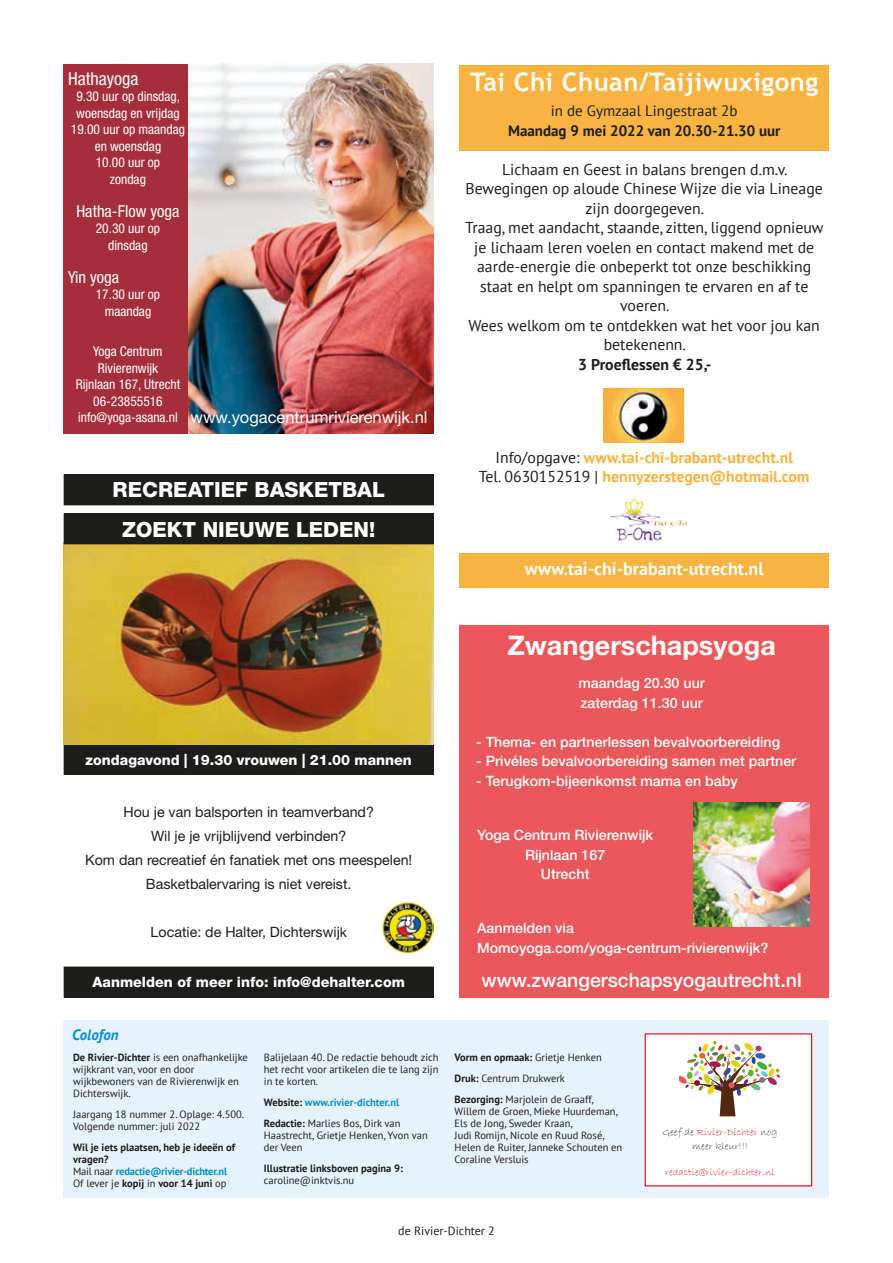
<style>
.page{position:relative;width:893px;height:1263px;background:#fff}
.page>*{position:absolute;margin:0;border:0;box-sizing:border-box;transform-origin:0 0}
.t1{font:700 27px "Helvetica Neue LT Std";color:#fff}
.t2{font:700 25.5px "Trebuchet MS";letter-spacing:.02em;color:#fff}
.t3{font:800 21px "Helvetica Neue LT Std";color:#fff}
.t4{font:500 19.5px "Helvetica Neue LT Std";color:#fff}
.t5{font:700 18px "PT Sans";color:#fff}
.t6{font:condensed 18px "Helvetica Neue LT Std";color:#fff}
.t7{font:16.5px "Helvetica Neue LT Std";color:#fff}
.t8{font:condensed 16.5px "Helvetica Neue LT Std";color:#fff}
.t9{font:15.75px/19.5px "PT Sans";color:#1d1d1b;text-align:center}
.t10{font:700 15.75px/19.5px "PT Sans";color:#f9b340;text-align:center}
.t11{font:700 15.75px "PT Sans";color:#1d1d1b}
.t12{font:700 15px "PT Sans";color:#1d1d1b}
.t13{font:15px "PT Sans";color:#1d1d1b}
.t14{font:italic 700 15px "PT Sans";color:#0090d5}
.t15{font:500 14.25px/19.5px "Helvetica Neue LT Std";color:#fff}
.t16{font:14.25px/24px "Helvetica Neue LT Std";color:#1d1d1b;text-align:center}
.t17{font:800 14.25px "Helvetica Neue LT Std";color:#fff}
.t18{font:condensed 13.5px/16.5px "Helvetica Neue LT Std";color:#fff;text-align:center}
.t19{font:12px "PT Sans";color:#1d1d1b}
.t20{font:10.5px/12px "PT Sans";color:#1d1d1b}
.t21{font:700 10.5px/12px "PT Sans";color:#1d1d1b}
.t22{font:700 10.5px/21px "PT Sans";color:#0090d5}
.t23{font:10.5px/13.5px "Bradley Hand ITC";color:#1d1d1b;text-align:center}
.t24{font:10.5px "Bradley Hand ITC";color:#e30614}
.s1{font-weight:400;color:#1d1d1b}
.s2{font-size:13.5px}
.s3{font-weight:700}
.s4{font-weight:400}
.s5{color:#0090d5}
.s6{color:#1d1d1b}
.s7{color:#e30614}
</style>
<div class="page">
<div style="left:64px;top:1020px;width:765px;height:178px;background:#e7f3fc"></div>
<div style="left:64px;top:475px;width:369px;height:30px;background:#1d1d1b"></div>
<div style="left:64px;top:474px;width:370px;height:31px;border:1px solid #1d1d1b"></div>
<div style="left:64px;top:967px;width:369px;height:30px;background:#1d1d1b"></div>
<div style="left:64px;top:744px;width:369px;height:30px;background:#1d1d1b"></div>
<div style="left:64px;top:744px;width:370px;height:31px;border:1px solid #1d1d1b"></div>
<img style="left:64px;top:544px;width:370px;height:201px">
<img style="left:382px;top:901px;width:52px;height:53px">
<div style="left:64px;top:514px;width:369px;height:30px;background:#1d1d1b"></div>
<div style="left:64px;top:513px;width:370px;height:31px;border:1px solid #1d1d1b"></div>
<img style="left:188px;top:64px;width:246px;height:370px">
<div style="left:459px;top:553px;width:370px;height:35px;background:#f9b340"></div>
<div style="left:459px;top:65px;width:370px;height:85px;background:#f9b340"></div>
<img style="left:604px;top:389px;width:79px;height:54px">
<img style="left:609px;top:498px;width:79px;height:43px">
<div style="left:64px;top:64px;width:124px;height:370px;background:#a42e3a"></div>
<div style="left:459px;top:625px;width:370px;height:372px;background:#eb585b"></div>
<img style="left:693px;top:803px;width:116px;height:123px">
<div style="left:645px;top:1033px;width:167px;height:153px;background:#fff;border:1px solid #e30614"></div>
<img style="left:679px;top:1041px;width:101px;height:75px">
<h3 class="t6" style="left:68px;top:68px;width:72px">Hathayoga</h3>
<p class="t18" style="left:71px;top:88px;width:116px">9.30 uur op dinsdag, woensdag en vrijdag<br>19.00 uur op maandag en woensdag<br>10.00 uur op<br>zondag</p>
<h3 class="t8" style="left:76px;top:201px;width:105px">Hatha-Flow yoga</h3>
<p class="t18" style="left:96px;top:220px;width:66px">20.30 uur op dinsdag</p>
<h3 class="t8" style="left:68px;top:267px;width:53px">Yin yoga</h3>
<p class="t18" style="left:96px;top:286px;width:66px">17.30 uur op maandag</p>
<p class="t18" style="left:76px;top:343px;width:106px">Yoga Centrum<br>Rivierenwijk<br>Rijnlaan 167, Utrecht<br>06-23855516 info@yoga-asana.nl</p>
<h3 class="t7" style="left:190px;top:407px;width:239px">www.yogacentrumrivierenwijk.nl</h3>
<h3 class="t3" style="left:113px;top:477px;width:274px">RECREATIEF BASKETBAL</h3>
<h3 class="t3" style="left:122px;top:517px;width:255px">ZOEKT NIEUWE LEDEN!</h3>
<h2 class="t2" style="left:470px;top:66px;width:350px">Tai Chi Chuan/Taijiwuxigong</h2>
<h3 class="t13" style="left:551px;top:101px;width:188px">in de Gymzaal Lingestraat 2b</h3>
<h3 class="t12" style="left:508px;top:121px;width:274px">Maandag 9 mei 2022 van 20.30-21.30 uur</h3>
<p class="t9" style="left:465px;top:159px;width:360px">Lichaam en Geest in balans brengen d.m.v.<br>Bewegingen op aloude Chinese Wijze die via Lineage zijn doorgegeven.<br>Traag, met aandacht, staande, zitten, liggend opnieuw je lichaam leren voelen en contact makend met de aarde-energie die onbeperkt tot onze beschikking staat en helpt om spanningen te ervaren en af te voeren.<br>Wees welkom om te ontdekken wat het voor jou kan betekenenn.</p>
<h3 class="t11" style="left:578px;top:354px;width:135px">3 Proeflessen € 25,-</h3>
<h3 class="t10" style="left:479px;top:447px;width:332px"><span class="s1">Info/opgave:</span> www.tai-chi-brabant-utrecht.nl<br><span class="s1">Tel. 0630152519 |</span> hennyzerstegen@hotmail.com</h3>
<h3 class="t5" style="left:525px;top:557px;width:240px">www.tai-chi-brabant-utrecht.nl</h3>
<h3 class="t17" style="left:86px;top:751px;width:328px">zondagavond | 19.30 vrouwen | 21.00 mannen</h3>
<h3 class="t16" style="left:85px;top:800px;width:329px">Hou je van balsporten in teamverband?<br>Wil je je vrijblijvend verbinden?<br>Kom dan recreatief én fanatiek met ons meespelen!<br>Basketbalervaring is niet vereist.</h3>
<h3 class="t16" style="left:151px;top:920px;width:198px">Locatie: de Halter, Dichterswij<span class="s2">k</span></h3>
<h3 class="t17" style="left:93px;top:974px;width:314px">Aanmelden of meer info: info@dehalter.com</h3>
<h3 class="t14" style="left:72px;top:1024px;width:48px">Colofon</h3>
<p class="t20" style="left:73px;top:1050px;width:176px"><span class="s3">De Rivier-Dichter</span> is een onafhankelijke wijkkrant van, voor en door wijkbewoners van de Rivierenwijk en<br>Dichterswijk.</p>
<p class="t20" style="left:73px;top:1107px;width:173px">Jaargang 18 nummer 2. Oplage: 4.500.<br>Volgende nummer: juli 2022</p>
<p class="t21" style="left:73px;top:1141px;width:164px">Wil je iets plaatsen, heb je ideeën of vragen?<br><span class="s4">Mail naar</span> <span class="s5">redactie@rivier-dichter.nl<br></span><span class="s4">Of lever je</span> kopij <span class="s4">in</span> voor 14 juni <span class="s4">op</span></p>
<p class="t20" style="left:264px;top:1050px;width:176px;text-align:justify">Balijelaan 40. De redactie behoudt zich het recht voor artikelen die te lang zijn in te korten.</p>
<p class="t22" style="left:264px;top:1091px;width:138px"><span class="s6">Website:</span> www.rivier-dichter.nl<br><span class="s6">Redactie:</span> <span class="s1">Marlies Bos, Dirk van</span></p>
<p class="t20" style="left:264px;top:1128px;width:165px">Haastrecht, Grietje Henken, Yvon van der Veen</p>
<p class="t21" style="left:264px;top:1162px;width:140px">Illustratie linksboven pagina 9:</p>
<p class="t20" style="left:264px;top:1173px;width:92px">caroline@inktvis.nu</p>
<h1 class="t1" style="left:507px;top:629px;width:270px">Zwangerschapsyoga</h1>
<h3 class="t15" style="left:578px;top:673px;width:128px">maandag 20.30 uur zaterdag 11.30 uur</h3>
<h3 class="t15" style="left:476px;top:731px;width:305px">- Thema- en partnerlessen bevalvoorbereiding</h3>
<h3 class="t15" style="left:476px;top:751px;width:321px">- Privéles bevalvoorbereiding samen met partner</h3>
<h3 class="t15" style="left:476px;top:770px;width:263px">- Terugkom-bijeenkomst mama en baby</h3>
<h3 class="t15" style="left:477px;top:825px;width:178px;text-align:center">Yoga Centrum Rivierenwijk<br>Rijnlaan 167<br>Utrecht</h3>
<h3 class="t15" style="left:477px;top:918px;width:293px">Aanmelden via<br>Momoyoga.com/yoga-centrum-rivierenwijk?</h3>
<h3 class="t4" style="left:482px;top:968px;width:322px">www.zwangerschapsyogautrecht.nl</h3>
<p class="t20" style="left:455px;top:1046px;width:149px;line-height:21px"><span class="s3">Vorm en opmaak:</span> Grietje Henken<br><span class="s3">Druk:</span> Centrum Drukwerk<br><span class="s3">Bezorging:</span> Marjolein de Graaff,</p>
<p class="t20" style="left:455px;top:1104px;width:169px">Willem de Groen, Mieke Huurdeman,<br>Els de Jong, Sweder Kraan,<br>Judi Romijn, Nicole en Ruud Rosé,<br>Helen de Ruiter, Janneke Schouten en<br>Coraline Versluis</p>
<p class="t23" style="left:663px;top:1125px;width:116px">Geef de <span class="s7">Rivier-Dichter</span> nog meer kleur!!!</p>
<p class="t24" style="left:665px;top:1166px;width:111px">redactie@rivier-dichter.nl</p>
<p class="t19" style="left:398px;top:1223px;width:98px">de Rivier-Dichter 2</p>
</div>
